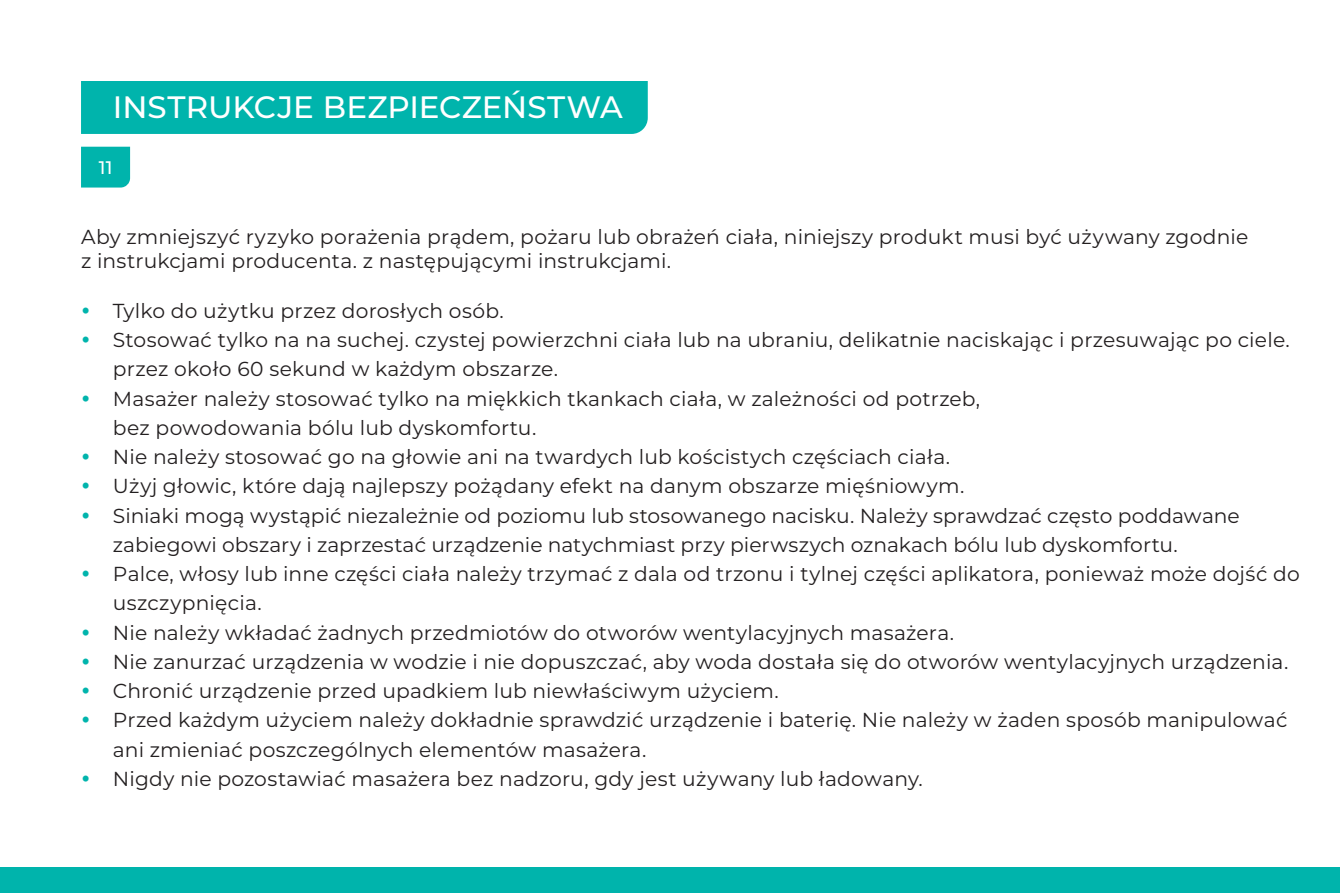
<style>
.page{position:relative;width:1340px;height:893px;background:#fff}
.page>*{position:absolute;margin:0;border:0;box-sizing:border-box;transform-origin:0 0}
.t1{font:500 30.82px "Montserrat";color:#fff}
.t2{font:20.25px/29.2px "Montserrat";letter-spacing:.01em;color:#231f20}
.t3{font:500 18.22px "Montserrat";color:#fff}
.s1{color:#00b4ac}
</style>
<div class="page">
<div style="left:0;top:867px;width:1339px;height:26px;background:#00b4ac"></div>
<div style="left:81px;top:81px;width:566px;height:53px;background:#00b4ac"></div>
<div style="left:81px;top:147px;width:49px;height:41px;background:#00b4ac"></div>
<p class="t1" style="left:113px;top:86px;width:511px">INSTRUKCJE BEZPIECZEŃSTWA</p>
<p class="t3" style="left:99px;top:155px;width:15px">11</p>
<p class="t2" style="left:81px;top:224px;width:1168px;line-height:24.3px">Aby zmniejszyć ryzyko porażenia prądem, pożaru lub obrażeń ciała, niniejszy produkt musi być używany zgodnie z instrukcjami producenta. z następującymi instrukcjami.</p>
<p class="t2" style="left:81px;top:295px;width:424px"><span class="s1">•</span> Tylko do użytku przez dorosłych osób.</p>
<p class="t2" style="left:113px;top:324px;width:1178px;text-indent:-32px"><span class="s1">•</span> Stosować tylko na na suchej. czystej powierzchni ciała lub na ubraniu, delikatnie naciskając i przesuwając po ciele. przez około 60 sekund w każdym obszarze.</p>
<p class="t2" style="left:113px;top:383px;width:868px;text-indent:-32px"><span class="s1">•</span> Masażer należy stosować tylko na miękkich tkankach ciała, w zależności od potrzeb, bez powodowania bólu lub dyskomfortu.</p>
<p class="t2" style="left:81px;top:441px;width:870px"><span class="s1">•</span> Nie należy stosować go na głowie ani na twardych lub kościstych częściach ciała.</p>
<p class="t2" style="left:81px;top:471px;width:884px"><span class="s1">•</span> Użyj głowic, które dają najlepszy pożądany efekt na danym obszarze mięśniowym.</p>
<p class="t2" style="left:113px;top:500px;width:1128px;text-indent:-32px"><span class="s1">•</span> Siniaki mogą wystąpić niezależnie od poziomu lub stosowanego nacisku. Należy sprawdzać często poddawane zabiegowi obszary i zaprzestać urządzenie natychmiast przy pierwszych oznakach bólu lub dyskomfortu.</p>
<p class="t2" style="left:113px;top:558px;width:1188px;text-indent:-32px"><span class="s1">•</span> Palce, włosy lub inne części ciała należy trzymać z dala od trzonu i tylnej części aplikatora, ponieważ może dojść do uszczypnięcia.</p>
<p class="t2" style="left:81px;top:617px;width:874px"><span class="s1">•</span> Nie należy wkładać żadnych przedmiotów do otworów wentylacyjnych masażera.</p>
<p class="t2" style="left:81px;top:646px;width:1208px"><span class="s1">•</span> Nie zanurzać urządzenia w wodzie i nie dopuszczać, aby woda dostała się do otworów wentylacyjnych urządzenia.</p>
<p class="t2" style="left:81px;top:675px;width:699px"><span class="s1">•</span> Chronić urządzenie przed upadkiem lub niewłaściwym użyciem.</p>
<p class="t2" style="left:113px;top:705px;width:1176px;text-indent:-32px"><span class="s1">•</span> Przed każdym użyciem należy dokładnie sprawdzić urządzenie i baterię. Nie należy w żaden sposób manipulować ani zmieniać poszczególnych elementów masażera.</p>
<p class="t2" style="left:81px;top:763px;width:843px"><span class="s1">•</span> Nigdy nie pozostawiać masażera bez nadzoru, gdy jest używany lub ładowany.</p>
</div>
